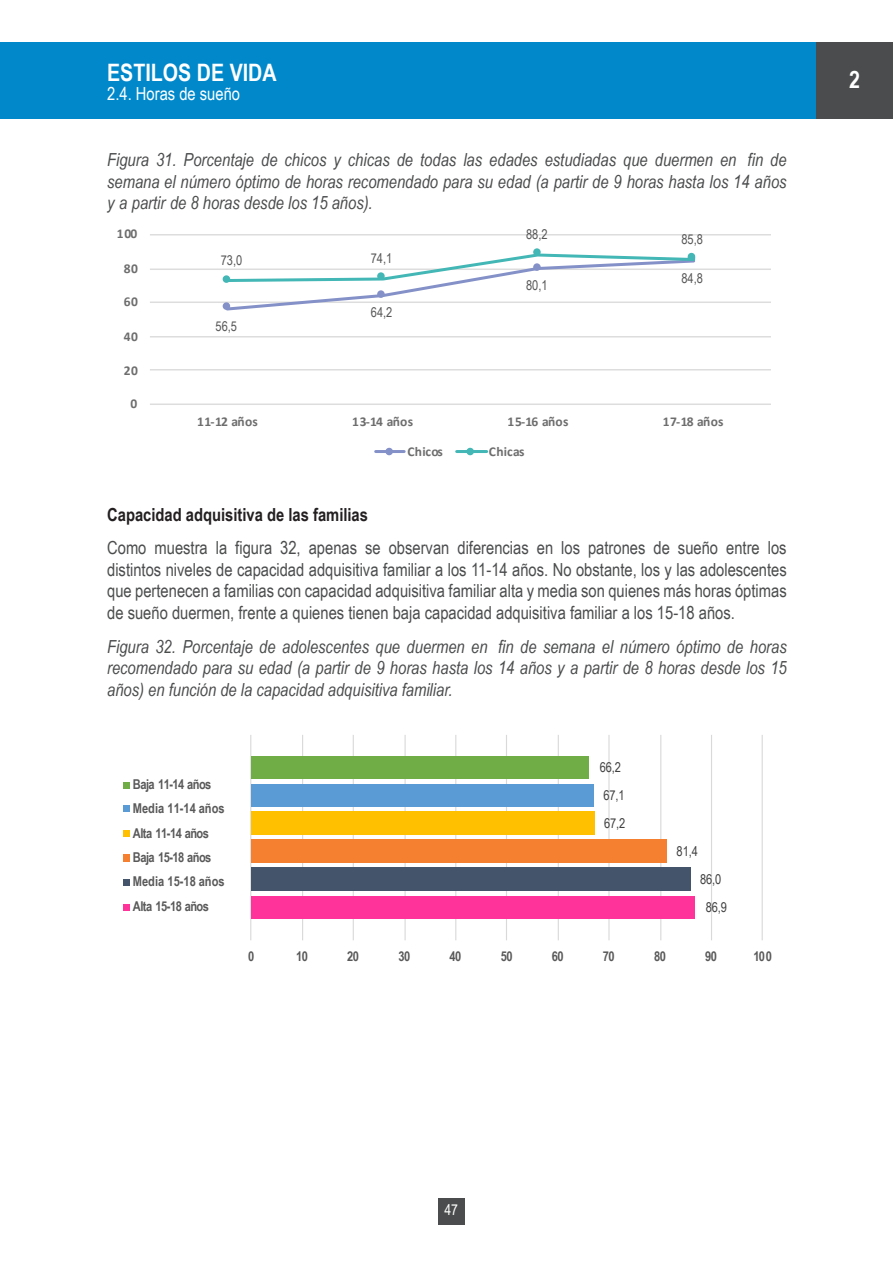
<style>
.page{position:relative;width:893px;height:1263px;background:#fff}
.page>*{position:absolute;margin:0;border:0;box-sizing:border-box;transform-origin:0 0}
.t1{font:700 24px "Arial Narrow";color:#fff}
.Título_de_tabla{font:italic 18px/21.6px "Arial Narrow";color:#4b4c4d;text-align:justify}
.cuerpo_de_texto{font:18px/21.6px "Arial Narrow";color:#4b4c4d;text-align:justify}
.Destacado{font:700 18px "Arial Narrow";color:#231f20}
.t2{font:18px "Arial Narrow";color:#fff}
.t3{font:15px "Arial Narrow";color:#fff}
.t4{font:700 13.5px/24.3px "Arial Narrow";letter-spacing:-.04em;color:#595959}
.t5{font:700 13.5px "Calibri";letter-spacing:.02em;color:#6d6d6d}
.t6{font:13.5px "Arial Narrow";color:#565656}
.t7{font:13.5px "Arial Narrow";letter-spacing:-.005em;color:#404040}
</style>
<div class="page">
<div style="left:0;top:43px;width:893px;height:76px;background:#0088cb"></div>
<div style="left:816px;top:43px;width:77px;height:76px;background:#4b4c4d"></div>
<div style="left:438px;top:1198px;width:26px;height:26px;background:#4b4c4d"></div>
<hr style="left:150px;top:369px;width:621px;height:1px;background:#ddd">
<hr style="left:150px;top:336px;width:621px;height:1px;background:#ddd">
<hr style="left:150px;top:301px;width:621px;height:2px;background:#ddd">
<hr style="left:150px;top:268px;width:621px;height:2px;background:#ddd">
<hr style="left:150px;top:234px;width:621px;height:1px;background:#ddd">
<hr style="left:150px;top:403px;width:621px;height:2px;background:#ddd">
<div style="left:533px;top:248px;width:8px;height:8px;border:2px solid #42b7b5;border-radius:50%"></div>
<svg style="left:223px;top:249px;width:474px;height:62px"></svg>
<div style="left:688px;top:253px;width:7px;height:7px;border:2px solid #42b7b5;border-radius:50%"></div>
<hr style="left:376px;top:450px;width:28px;height:3px;background:#8490c8">
<div style="left:385px;top:448px;width:8px;height:7px;border:2px solid #8490c8;border-radius:50%"></div>
<hr style="left:457px;top:450px;width:30px;height:3px;background:#42b7b5">
<div style="left:466px;top:448px;width:8px;height:7px;border:2px solid #42b7b5;border-radius:50%"></div>
<hr style="left:250px;top:735px;width:1px;height:205px;background:#d9d9d9">
<hr style="left:302px;top:735px;width:1px;height:205px;background:#d9d9d9">
<hr style="left:353px;top:735px;width:1px;height:205px;background:#d9d9d9">
<hr style="left:405px;top:735px;width:1px;height:205px;background:#d9d9d9">
<hr style="left:455px;top:735px;width:1px;height:205px;background:#d9d9d9">
<hr style="left:506px;top:735px;width:1px;height:205px;background:#d9d9d9">
<hr style="left:558px;top:735px;width:1px;height:205px;background:#d9d9d9">
<hr style="left:608px;top:735px;width:2px;height:205px;background:#d9d9d9">
<hr style="left:660px;top:735px;width:1px;height:205px;background:#d9d9d9">
<hr style="left:711px;top:735px;width:1px;height:205px;background:#d9d9d9">
<hr style="left:762px;top:735px;width:1px;height:205px;background:#d9d9d9">
<div style="left:251px;top:896px;width:444px;height:22px;background:#f39"></div>
<div style="left:251px;top:867px;width:440px;height:24px;background:#44546a"></div>
<div style="left:251px;top:839px;width:416px;height:24px;background:#f5802f"></div>
<div style="left:251px;top:811px;width:344px;height:24px;background:#ffc000"></div>
<div style="left:251px;top:784px;width:343px;height:22px;background:#5b9bd5"></div>
<div style="left:251px;top:756px;width:338px;height:22px;background:#70ad47"></div>
<div style="left:123px;top:782px;width:7px;height:6px;background:#70ad47"></div>
<div style="left:123px;top:805px;width:7px;height:7px;background:#5b9bd5"></div>
<div style="left:123px;top:830px;width:7px;height:7px;background:#ffc000"></div>
<div style="left:123px;top:854px;width:7px;height:8px;background:#f5802f"></div>
<div style="left:123px;top:879px;width:7px;height:6px;background:#44546a"></div>
<div style="left:123px;top:904px;width:7px;height:6px;background:#f39"></div>
<h1 class="t1" style="left:107px;top:55px;width:171px">ESTILOS DE VIDA</h1>
<p class="t2" style="left:107px;top:81px;width:134px">2.4. Horas de sueño</p>
<p class="Título_de_tabla" style="left:107px;top:149px;width:681px">Figura 31. Porcentaje de chicos y chicas de todas las edades estudiadas que duermen en fin de semana el número óptimo de horas recomendado para su edad (a partir de 9 horas hasta los 14 años y a partir de 8 horas desde los 15 años).</p>
<p class="t5" style="left:117px;top:224px;width:22px">100</p>
<p class="t5" style="left:124px;top:259px;width:16px">80</p>
<p class="t5" style="left:124px;top:292px;width:16px">60</p>
<p class="t5" style="left:124px;top:326px;width:16px">40</p>
<p class="t5" style="left:124px;top:361px;width:16px">20</p>
<p class="t5" style="left:131px;top:394px;width:8px">0</p>
<p class="t6" style="left:221px;top:250px;width:23px">73,0</p>
<p class="t6" style="left:371px;top:249px;width:23px">74,1</p>
<p class="t6" style="left:216px;top:316px;width:23px">56,5</p>
<p class="t6" style="left:371px;top:303px;width:23px">64,2</p>
<p class="t6" style="left:526px;top:225px;width:23px">88,2</p>
<p class="t6" style="left:681px;top:229px;width:23px">85,8</p>
<p class="t6" style="left:526px;top:276px;width:23px">80,1</p>
<p class="t6" style="left:681px;top:268px;width:23px">84,8</p>
<p class="t5" style="left:197px;top:412px;width:62px">11-12 años</p>
<p class="t5" style="left:352px;top:412px;width:62px">13-14 años</p>
<p class="t5" style="left:507px;top:412px;width:62px">15-16 años</p>
<p class="t5" style="left:663px;top:412px;width:62px">17-18 años</p>
<p class="t5" style="left:407px;top:442px;width:37px">Chicos</p>
<p class="t5" style="left:489px;top:442px;width:37px">Chicas</p>
<p class="Destacado" style="left:107px;top:501px;width:262px">Capacidad adquisitiva de las familias</p>
<p class="cuerpo_de_texto" style="left:107px;top:536px;width:681px">Como muestra la figura 32, apenas se observan diferencias en los patrones de sueño entre los distintos niveles de capacidad adquisitiva familiar a los 11-14 años. No obstante, los y las adolescentes que pertenecen a familias con capacidad adquisitiva familiar alta y media son quienes más horas óptimas de sueño duermen, frente a quienes tienen baja capacidad adquisitiva familiar a los 15-18 años.</p>
<p class="Título_de_tabla" style="left:107px;top:635px;width:681px">Figura 32. Porcentaje de adolescentes que duermen en fin de semana el número óptimo de horas recomendado para su edad (a partir de 9 horas hasta los 14 años y a partir de 8 horas desde los 15 años) en función de la capacidad adquisitiva familiar.</p>
<p class="t4" style="left:133px;top:771px;width:93px">Baja 11-14 años<br>Media 11-14 años<br>Alta 11-14 años<br>Baja 15-18 años<br>Media 15-18 años<br>Alta 15-18 años</p>
<p class="t7" style="left:600px;top:757px;width:23px">66,2</p>
<p class="t7" style="left:603px;top:785px;width:23px">67,1</p>
<p class="t7" style="left:604px;top:813px;width:23px">67,2</p>
<p class="t7" style="left:677px;top:841px;width:23px">81,4</p>
<p class="t7" style="left:700px;top:869px;width:23px">86,0</p>
<p class="t7" style="left:706px;top:897px;width:23px">86,9</p>
<p class="t4" style="left:248px;top:943px;width:8px">0</p>
<p class="t4" style="left:296px;top:943px;width:13px">10</p>
<p class="t4" style="left:347px;top:943px;width:13px">20</p>
<p class="t4" style="left:398px;top:943px;width:13px">30</p>
<p class="t4" style="left:450px;top:943px;width:13px">40</p>
<p class="t4" style="left:501px;top:943px;width:13px">50</p>
<p class="t4" style="left:552px;top:943px;width:13px">60</p>
<p class="t4" style="left:603px;top:943px;width:13px">70</p>
<p class="t4" style="left:654px;top:943px;width:13px">80</p>
<p class="t4" style="left:705px;top:943px;width:13px">90</p>
<p class="t4" style="left:753px;top:943px;width:20px">100</p>
<h1 class="t1" style="left:849px;top:61px;width:12px">2</h1>
<p class="t3" style="left:444px;top:1199px;width:15px">47</p>
</div>
